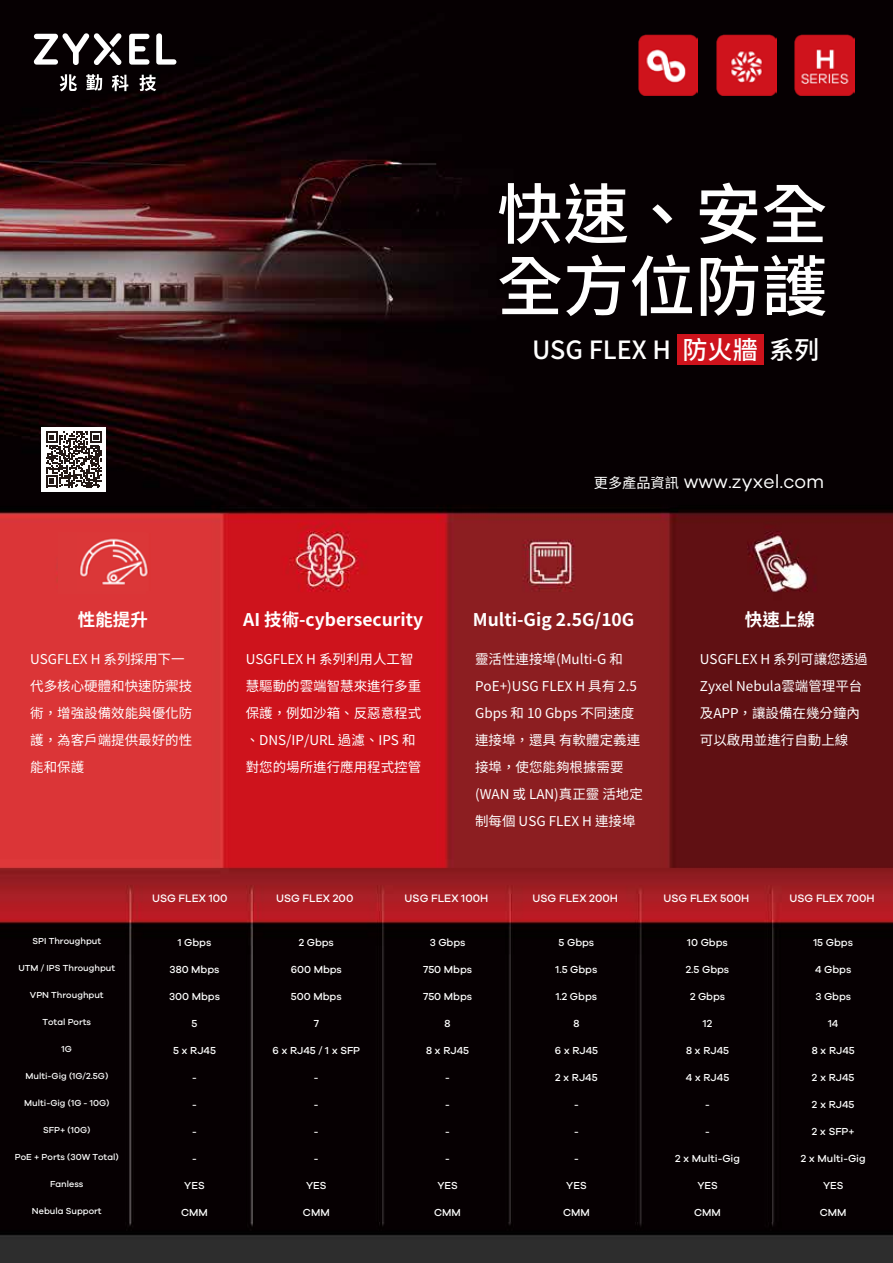
<style>
.page{position:relative;width:893px;height:1263px;background:#fff}
.page>*{position:absolute;margin:0;border:0;box-sizing:border-box;transform-origin:0 0}
.t1{font:500 66.15px/72px "Noto Sans CJ Ktc";color:#fff}
.t2{font:500 25.05px "Noto Sans CJ Ktc";color:#fff}
.t3{font:19.2px "Galano Grotesque";color:#fff}
.t4{font:700 17.55px "Noto Sans CJ Ktc";color:#fff}
.t5{font:13.5px/27px "Noto Sans CJ Ktc";color:#fff}
.t6{font:500 11.1px "Galano Grotesque";color:#fff}
.t7{font:500 10.5px "Galano Grotesque";color:#fff}
.t8{font:500 9px "Galano Grotesque";color:#fff}
.s1{font-family:"Noto Sans CJ Ktc";font-size:14.25px}
</style>
<div class="page">
<img style="left:0;top:0;width:893px;height:1263px">
<svg style="left:156px;top:33px;width:20px;height:32px"></svg>
<svg style="left:129px;top:34px;width:20px;height:31px"></svg>
<svg style="left:33px;top:33px;width:89px;height:32px"></svg>
<svg style="left:60px;top:74px;width:17px;height:17px"></svg>
<svg style="left:86px;top:74px;width:16px;height:17px"></svg>
<svg style="left:112px;top:75px;width:17px;height:16px"></svg>
<svg style="left:139px;top:75px;width:17px;height:16px"></svg>
<img style="left:638px;top:34px;width:60px;height:62px">
<img style="left:716px;top:34px;width:60px;height:62px">
<img style="left:795px;top:34px;width:59px;height:62px">
<div style="left:677px;top:334px;width:86px;height:31px;background:#ce131c"></div>
<div style="left:58px;top:532px;width:87px;height:61px;background:#da3738"></div>
<img style="left:79px;top:534px;width:71px;height:56px">
<div style="left:42px;top:427px;width:64px;height:64px;background:#fff"></div>
<svg style="left:46px;top:431px;width:56px;height:56px"></svg>
<h1 class="t1" style="left:497px;top:180px;width:332px">快速、安全全方位防護</h1>
<h2 class="t2" style="left:532px;top:335px;width:289px">USG FLEX H 防火牆 系列</h2>
<h3 class="t3" style="left:594px;top:470px;width:232px"><span class="s1">更多產品資訊</span> www.zyxel.com</h3>
<p class="t4" style="left:78px;top:609px;width:71px">性能提升</p>
<p class="t4" style="left:243px;top:610px;width:181px">AI 技術-cybersecurity</p>
<p class="t4" style="left:473px;top:610px;width:163px">Multi-Gig 2.5G/10G</p>
<p class="t4" style="left:745px;top:610px;width:71px">快速上線</p>
<p class="t5" style="left:30px;top:645px;width:163px">USGFLEX H 系列採用下一代多核心硬體和快速防禦技術，增強設備效能與優化防護，為客戶端提供最好的性能和保護</p>
<p class="t5" style="left:246px;top:645px;width:177px">USGFLEX H 系列利用人工智慧驅動的雲端智慧來進行多重保護，例如沙箱、反惡意程式、DNS/IP/URL 過濾、IPS 和對您的場所進行應用程式控管</p>
<p class="t5" style="left:475px;top:645px;width:169px">靈活性連接埠(Multi-G 和<br>PoE+)USG FLEX H 具有 2.5<br>Gbps 和 10 Gbps 不同速度連接埠，還具 有軟體定義連接埠，使您能夠根據需要(WAN 或 LAN)真正靈 活地定制每個 USG FLEX H 連接埠</p>
<p class="t5" style="left:700px;top:645px;width:169px">USGFLEX H 系列可讓您透過<br>Zyxel Nebula雲端管理平台及APP，讓設備在幾分鐘內可以啟用並進行自動上線</p>
<p class="t8" style="left:33px;top:936px;width:70px">SPI Throughput</p>
<p class="t8" style="left:18px;top:963px;width:98px">UTM / IPS Throughput</p>
<p class="t8" style="left:30px;top:990px;width:75px">VPN Throughput</p>
<p class="t8" style="left:43px;top:1017px;width:50px">Total Ports</p>
<p class="t8" style="left:62px;top:1044px;width:12px">1G</p>
<p class="t8" style="left:25px;top:1071px;width:84px">Multi-Gig (1G/2.5G)</p>
<p class="t8" style="left:24px;top:1098px;width:87px">Multi-Gig (1G - 10G)</p>
<p class="t8" style="left:43px;top:1125px;width:49px">SFP+ (10G)</p>
<p class="t8" style="left:15px;top:1152px;width:105px">PoE + Ports (30W Total)</p>
<p class="t8" style="left:50px;top:1179px;width:35px">Fanless</p>
<p class="t8" style="left:32px;top:1206px;width:71px">Nebula Support</p>
<p class="t6" style="left:152px;top:891px;width:77px">USG FLEX 100</p>
<p class="t6" style="left:276px;top:891px;width:79px">USG FLEX 200</p>
<p class="t6" style="left:405px;top:891px;width:85px">USG FLEX 100H</p>
<p class="t7" style="left:178px;top:936px;width:35px">1 Gbps</p>
<p class="t7" style="left:170px;top:963px;width:51px">380 Mbps</p>
<p class="t7" style="left:169px;top:990px;width:52px">300 Mbps</p>
<p class="t7" style="left:192px;top:1017px;width:7px">5</p>
<p class="t7" style="left:173px;top:1044px;width:45px">5 x RJ45</p>
<p class="t7" style="left:192px;top:1071px;width:6px">-</p>
<p class="t7" style="left:192px;top:1098px;width:6px">-</p>
<p class="t7" style="left:192px;top:1125px;width:6px">-</p>
<p class="t7" style="left:192px;top:1152px;width:6px">-</p>
<p class="t7" style="left:184px;top:1179px;width:22px">YES</p>
<p class="t7" style="left:181px;top:1206px;width:28px">CMM</p>
<p class="t7" style="left:299px;top:936px;width:37px">2 Gbps</p>
<p class="t7" style="left:291px;top:963px;width:53px">600 Mbps</p>
<p class="t7" style="left:291px;top:990px;width:52px">500 Mbps</p>
<p class="t7" style="left:314px;top:1017px;width:7px">7</p>
<p class="t7" style="left:272px;top:1044px;width:89px">6 x RJ45 / 1 x SFP</p>
<p class="t7" style="left:314px;top:1071px;width:6px">-</p>
<p class="t7" style="left:314px;top:1098px;width:6px">-</p>
<p class="t7" style="left:314px;top:1125px;width:6px">-</p>
<p class="t7" style="left:314px;top:1152px;width:6px">-</p>
<p class="t7" style="left:306px;top:1179px;width:22px">YES</p>
<p class="t7" style="left:303px;top:1206px;width:28px">CMM</p>
<p class="t7" style="left:430px;top:936px;width:37px">3 Gbps</p>
<p class="t7" style="left:423px;top:963px;width:50px">750 Mbps</p>
<p class="t7" style="left:423px;top:990px;width:50px">750 Mbps</p>
<p class="t7" style="left:445px;top:1017px;width:8px">8</p>
<p class="t7" style="left:426px;top:1044px;width:45px">8 x RJ45</p>
<p class="t7" style="left:445px;top:1071px;width:6px">-</p>
<p class="t7" style="left:445px;top:1098px;width:6px">-</p>
<p class="t7" style="left:445px;top:1125px;width:6px">-</p>
<p class="t7" style="left:445px;top:1152px;width:6px">-</p>
<p class="t7" style="left:437px;top:1179px;width:22px">YES</p>
<p class="t7" style="left:434px;top:1206px;width:28px">CMM</p>
<p class="t6" style="left:533px;top:891px;width:87px">USG FLEX 200H</p>
<p class="t7" style="left:559px;top:936px;width:37px">5 Gbps</p>
<p class="t7" style="left:556px;top:963px;width:43px">1.5 Gbps</p>
<p class="t7" style="left:556px;top:990px;width:43px">1.2 Gbps</p>
<p class="t7" style="left:573px;top:1017px;width:8px">8</p>
<p class="t7" style="left:555px;top:1044px;width:45px">6 x RJ45</p>
<p class="t7" style="left:555px;top:1071px;width:44px">2 x RJ45</p>
<p class="t7" style="left:574px;top:1098px;width:6px">-</p>
<p class="t7" style="left:574px;top:1125px;width:6px">-</p>
<p class="t7" style="left:574px;top:1152px;width:6px">-</p>
<p class="t7" style="left:566px;top:1179px;width:22px">YES</p>
<p class="t7" style="left:563px;top:1206px;width:28px">CMM</p>
<p class="t6" style="left:663px;top:891px;width:87px">USG FLEX 500H</p>
<p class="t7" style="left:687px;top:936px;width:42px">10 Gbps</p>
<p class="t7" style="left:686px;top:963px;width:45px">2.5 Gbps</p>
<p class="t7" style="left:690px;top:990px;width:37px">2 Gbps</p>
<p class="t7" style="left:703px;top:1017px;width:11px">12</p>
<p class="t7" style="left:686px;top:1044px;width:45px">8 x RJ45</p>
<p class="t7" style="left:686px;top:1071px;width:45px">4 x RJ45</p>
<p class="t7" style="left:705px;top:1098px;width:6px">-</p>
<p class="t7" style="left:705px;top:1125px;width:6px">-</p>
<p class="t7" style="left:675px;top:1152px;width:67px">2 x Multi-Gig</p>
<p class="t7" style="left:697px;top:1179px;width:22px">YES</p>
<p class="t7" style="left:694px;top:1206px;width:28px">CMM</p>
<p class="t6" style="left:789px;top:891px;width:87px">USG FLEX 700H</p>
<p class="t7" style="left:813px;top:936px;width:41px">15 Gbps</p>
<p class="t7" style="left:815px;top:963px;width:38px">4 Gbps</p>
<p class="t7" style="left:815px;top:990px;width:37px">3 Gbps</p>
<p class="t7" style="left:828px;top:1017px;width:12px">14</p>
<p class="t7" style="left:812px;top:1044px;width:45px">8 x RJ45</p>
<p class="t7" style="left:812px;top:1071px;width:44px">2 x RJ45</p>
<p class="t7" style="left:812px;top:1098px;width:44px">2 x RJ45</p>
<p class="t7" style="left:812px;top:1125px;width:44px">2 x SFP+</p>
<p class="t7" style="left:801px;top:1152px;width:67px">2 x Multi-Gig</p>
<p class="t7" style="left:823px;top:1179px;width:22px">YES</p>
<p class="t7" style="left:820px;top:1206px;width:28px">CMM</p>
</div>
